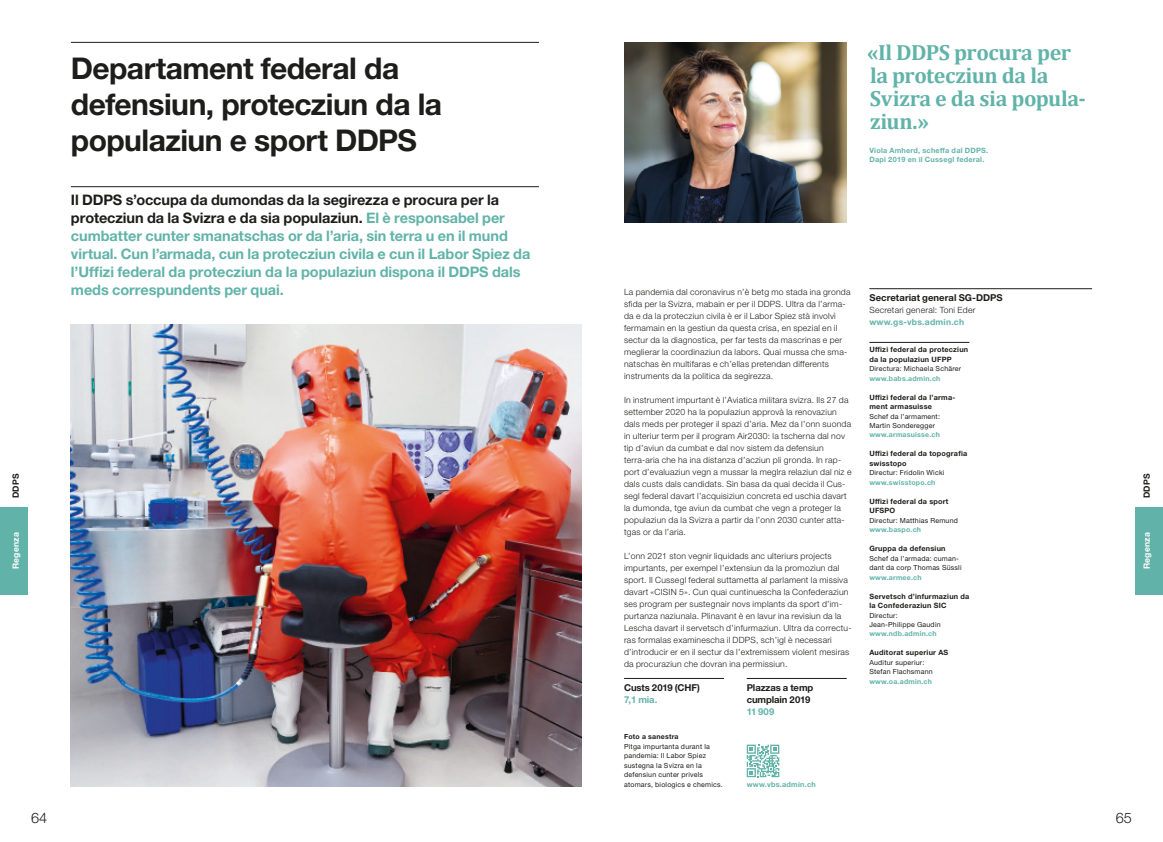
<style>
.page{position:relative;width:1163px;height:842px;background:#fff}
.page>*{position:absolute;margin:0;border:0;box-sizing:border-box;transform-origin:0 0}
.t1{font:700 30px/36px "Helvetica Neue LT Std";letter-spacing:-.02em;color:#1d1d1b}
.t2{font:700 22px/23px "Cambria";letter-spacing:-.015em;color:#61b3a9}
.t3{font:700 14.5px/18px "Helvetica Neue LT Std";letter-spacing:-.005em;color:#61b3a9}
.t4{font:300 14.5px "Helvetica Neue LT Std";color:#1d1d1b}
.t5{font:700 9.5px/12px "Helvetica Neue LT Std";letter-spacing:-.01em;color:#1d1d1b}
.t6{font:700 9.5px "Helvetica Neue LT Std";letter-spacing:-.01em;color:#61b3a9}
.t7{font:300 8.6px/12px "Helvetica Neue LT Std";letter-spacing:.025em;color:#1d1d1b}
.t8{font:700 8.6px "Helvetica Neue LT Std";letter-spacing:.025em;color:#61b3a9}
.t9{font:700 8.6px "Helvetica Neue LT Std";letter-spacing:.025em;color:#fff}
.t10{font:700 8.6px "Helvetica Neue LT Std";letter-spacing:.02em;color:#1d1d1b}
.t11{font:700 7.3px/9.5px "Helvetica Neue LT Std";letter-spacing:.03em;color:#1d1d1b}
.t12{font:700 7.3px/9.5px "Helvetica Neue LT Std";letter-spacing:.03em;color:#61b3a9}
.t13{font:7px/9.5px "Helvetica Neue LT Std";letter-spacing:.03em;color:#1d1d1b}
.t14{font:700 7px "Helvetica Neue LT Std";letter-spacing:.03em;color:#61b3a9}
.t15{font:700 7px "Helvetica Neue LT Std";letter-spacing:.03em;color:#1d1d1b}
.s1{color:#1d1d1b}
</style>
<div class="page">
<div style="left:0;top:507px;width:28px;height:88px;background:#61b3a9"></div>
<div style="left:1134px;top:507px;width:28px;height:88px;background:#61b3a9"></div>
<img style="left:71px;top:325px;width:510px;height:462px">
<svg style="left:746px;top:745px;width:33px;height:32px"></svg>
<img style="left:624px;top:43px;width:222px;height:180px">
<hr style="left:71px;top:42px;width:468px;height:1px;background:#1d1d1b">
<hr style="left:71px;top:186px;width:468px;height:1px;background:#1d1d1b">
<hr style="left:869px;top:289px;width:222px;height:1px;background:#1d1d1b">
<hr style="left:869px;top:342px;width:100px;height:1px;background:#1d1d1b">
<hr style="left:624px;top:678px;width:100px;height:1px;background:#1d1d1b">
<hr style="left:746px;top:678px;width:100px;height:1px;background:#1d1d1b">
<h1 class="t1" style="left:71px;top:49px;width:372px">Departament federal da defensiun, protecziun da la populaziun e sport DDPS</h1>
<h2 class="t2" style="left:867px;top:40px;width:220px">«Il DDPS procura per la protecziun da la<br>Svizra e da sia popula&shy;ziun.»</h2>
<p class="t12" style="left:869px;top:145px;width:120px">Viola Amherd, scheffa dal DDPS.<br>Dapi 2019 en il Cussegl federal.</p>
<p class="t3" style="left:71px;top:190px;width:461px"><span class="s1">Il DDPS s’occupa da dumondas da la segirezza e procura per la protecziun da la Svizra e da sia populaziun.</span> El è responsabel per cumbatter cunter smanatschas or da l’aria, sin terra u en il mund virtual. Cun l’armada, cun la protecziun civila e cun il Labor Spiez da l’Uffizi federal da protecziun da la populaziun dispona il DDPS dals meds correspundents per quai.</p>
<p class="t7" style="left:624px;top:285px;width:228px">La pandemia dal coronavirus n’è betg mo stada ina gronda sfida per la Svizra, mabain er per il DDPS. Ultra da l’arma&shy;da e da la protecziun civila è er il Labor Spiez stà involvì fermamain en la gestiun da questa crisa, en spezial en il sectur da la diagnostica, per far tests da mascrinas e per meglierar la coordinaziun da labors. Quai mussa che sma&shy;natschas èn multifaras e ch’ellas pretendan differents instruments da la politica da segirezza.</p>
<p class="t7" style="left:624px;top:393px;width:229px">In instrument impurtant è l’Aviatica militara svizra. Ils 27 da settember 2020 ha la populaziun approvà la renovaziun dals meds per proteger il spazi d’aria. Mez da l’onn suonda in ulteriur term per il program Air2030: la tscherna dal nov tip d’aviun da cumbat e dal nov sistem da defensiun terra-aria che ha ina distanza d’acziun pli gronda. In rap&shy;port d’evaluaziun vegn a mussar la meglra relaziun dal niz e dals custs dals candidats. Sin basa da quai decida il Cus&shy;segl federal davart l’acquisiziun concreta ed uschia davart la dumonda, tge aviun da cumbat che vegn a proteger la populaziun da la Svizra a partir da l’onn 2030 cunter atta&shy;tgas or da l’aria.</p>
<p class="t7" style="left:624px;top:549px;width:229px">L’onn 2021 ston vegnir liquidads anc ulteriurs projects impurtants, per exempel l’extensiun da la promoziun dal sport. Il Cussegl federal suttametta al parlament la missiva davart «CISIN 5». Cun quai cuntinuescha la Confederaziun ses program per sustegnair novs implants da sport d’im&shy;purtanza naziunala. Plinavant è en lavur ina revisiun da la Lescha davart il servetsch d’infurmaziun. Ultra da correctu&shy;ras formalas examinescha il DDPS, sch’igl è necessari d’introducir er en il sectur da l’extremissem violent mesiras da procuraziun che dovran ina permissiun.</p>
<p class="t5" style="left:624px;top:681px;width:77px">Custs 2019 (CHF)</p>
<p class="t6" style="left:624px;top:693px;width:35px">7,1 mia.</p>
<p class="t5" style="left:746px;top:681px;width:68px">Plazzas a temp cumplain 2019</p>
<p class="t6" style="left:746px;top:705px;width:29px">11 909</p>
<p class="t5" style="left:869px;top:291px;width:135px">Secretariat general SG-DDPS</p>
<p class="t7" style="left:869px;top:303px;width:107px">Secretari general: Toni Eder</p>
<p class="t8" style="left:869px;top:316px;width:96px">www.gs-vbs.admin.ch</p>
<p class="t11" style="left:869px;top:345px;width:100px">Uffizi federal da protecziun da la populaziun UFPP</p>
<p class="t13" style="left:869px;top:364px;width:93px">Directura: Michaela Schärer</p>
<p class="t14" style="left:869px;top:374px;width:73px">www.babs.admin.ch</p>
<p class="t11" style="left:869px;top:392px;width:87px">Uffizi federal da l’arma&shy;ment armasuisse</p>
<p class="t13" style="left:869px;top:411px;width:72px">Schef da l’armament:<br>Martin Sonderegger</p>
<p class="t14" style="left:869px;top:431px;width:72px">www.armasuisse.ch</p>
<p class="t11" style="left:869px;top:449px;width:99px">Uffizi federal da topografia swisstopo</p>
<p class="t13" style="left:869px;top:468px;width:76px">Directur: Fridolin Wicki</p>
<p class="t14" style="left:869px;top:478px;width:67px">www.swisstopo.ch</p>
<p class="t11" style="left:869px;top:496px;width:81px">Uffizi federal da sport<br>UFSPO</p>
<p class="t13" style="left:869px;top:515px;width:90px">Directur: Matthias Remund</p>
<p class="t14" style="left:869px;top:525px;width:53px">www.baspo.ch</p>
<p class="t11" style="left:869px;top:544px;width:78px">Gruppa da defensiun</p>
<p class="t13" style="left:869px;top:553px;width:94px">Schef da l’armada: cuman&shy;dant da corp Thomas Süssli</p>
<p class="t14" style="left:869px;top:573px;width:54px">www.armee.ch</p>
<p class="t11" style="left:869px;top:591px;width:101px">Servetsch d’infurmaziun da la Confederaziun SIC</p>
<p class="t13" style="left:869px;top:610px;width:73px">Directur:<br>Jean-Philippe Gaudin</p>
<p class="t14" style="left:869px;top:630px;width:69px">www.ndb.admin.ch</p>
<p class="t11" style="left:869px;top:648px;width:80px">Auditorat superiur AS</p>
<p class="t13" style="left:869px;top:657px;width:65px">Auditur superiur:<br>Stefan Flachsmann</p>
<p class="t14" style="left:869px;top:677px;width:64px">www.oa.admin.ch</p>
<p class="t10" style="left:10px;top:498px;width:26px;rotate:-90deg">DDPS</p>
<p class="t10" style="left:1141px;top:498px;width:26px;rotate:-90deg">DDPS</p>
<p class="t9" style="left:10px;top:569px;width:39px;rotate:-90deg">Regenza</p>
<p class="t9" style="left:1141px;top:569px;width:39px;rotate:-90deg">Regenza</p>
<p class="t15" style="left:624px;top:732px;width:56px">Foto a sanestra</p>
<p class="t13" style="left:624px;top:741px;width:100px">Pitga impurtanta durant la pandemia: Il Labor Spiez sustegna la Svizra en la defensiun cunter privels atomars, biologics e chemics.</p>
<p class="t12" style="left:746px;top:779px;width:70px">www.vbs.admin.ch</p>
<h3 class="t4" style="left:31px;top:808px;width:17px">64</h3>
<h3 class="t4" style="left:1115px;top:808px;width:17px">65</h3>
</div>
